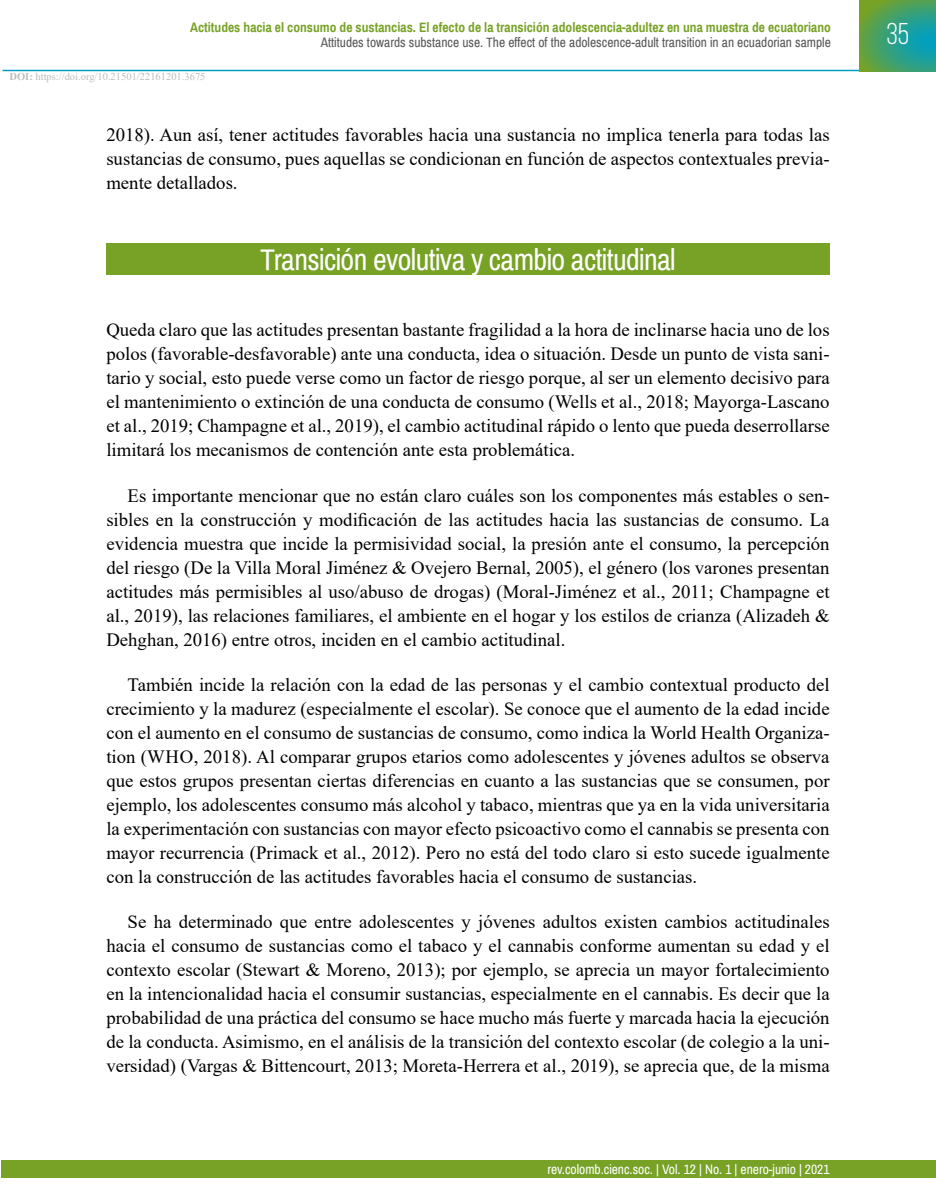
<style>
.page{position:relative;width:936px;height:1191px;background:#fff}
.page>*{position:absolute;margin:0;border:0;box-sizing:border-box;transform-origin:0 0}
.t1{font:30px "Archivo Narrow";letter-spacing:-.02em;color:#fff}
.t2{font:30px "Bebas Neue";color:#fff}
.t3{font:18.75px/24px "Times New Roman";color:#000;text-align:justify}
.t4{font:700 13.5px "Archivo Narrow";color:#77a225}
.t5{font:13.5px "Archivo Narrow";color:#58585a}
.t6{font:13.5px "Archivo Narrow";color:#fff}
.t7{font:10.5px "Times New Roman";color:#bbbdbe}
.s1{font-weight:700}
</style>
<div class="page">
<div style="left:2px;top:1160px;width:933px;height:18px;background:#77a225"></div>
<hr style="left:3px;top:70px;width:856px;height:1px;background:#009fc1">
<svg style="left:859px;top:0;width:76px;height:71px;background:#3da070"></svg>
<div style="left:106px;top:244px;width:723px;height:31px;background:#77a225"></div>
<p class="t4" style="left:190px;top:19px;width:642px">Actitudes hacia el consumo de sustancias. El efecto de la transición adolescencia-adultez en una muestra de ecuatoriano</p>
<p class="t5" style="left:321px;top:34px;width:511px">Attitudes towards substance use. The effect of the adolescence-adult transition in an ecuadorian sample</p>
<p class="t7" style="left:10px;top:69px;width:197px"><span class="s1">DOI:</span> https://doi.org/10.21501/22161201.3675</p>
<p class="t3" style="left:106px;top:122px;width:724px">2018). Aun así, tener actitudes favorables hacia una sustancia no implica tenerla para todas las sustancias de consumo, pues aquellas se condicionan en función de aspectos contextuales previa&shy;mente detallados.</p>
<h1 class="t1" style="left:260px;top:241px;width:417px">Transición evolutiva y cambio actitudinal</h1>
<p class="t3" style="left:106px;top:317px;width:724px">Queda claro que las actitudes presentan bastante fragilidad a la hora de inclinarse hacia uno de los polos (favorable-desfavorable) ante una conducta, idea o situación. Desde un punto de vista sani&shy;tario y social, esto puede verse como un factor de riesgo porque, al ser un elemento decisivo para el mantenimiento o extinción de una conducta de consumo (Wells et al., 2018; Mayorga-Lascano et al., 2019; Champagne et al., 2019), el cambio actitudinal rápido o lento que pueda deserrollarse limitará los mecanismos de contención ante esta problemática.</p>
<p class="t3" style="left:106px;top:482px;width:724px;text-indent:21px">Es importante mencionar que no están claro cuáles son los componentes más estables o sen&shy;sibles en la construcción y modificación de las actitudes hacia las sustancias de consumo. La evidencia muestra que incide la permisividad social, la presión ante el consumo, la percepción del riesgo (De la Villa Moral Jiménez &amp; Ovejero Bernal, 2005), el género (los varones presentan actitudes más permisibles al uso/abuso de drogas) (Moral-Jiménez et al., 2011; Champagne et al., 2019), las relaciones familiares, el ambiente en el hogar y los estilos de crianza (Alizadeh &amp; Dehghan, 2016) entre otros, inciden en el cambio actitudinal.</p>
<p class="t3" style="left:106px;top:672px;width:724px;text-indent:21px">También incide la relación con la edad de las personas y el cambio contextual producto del crecimiento y la madurez (especialmente el escolar). Se conoce que el aumento de la edad incide con el aumento en el consumo de sustancias de consumo, como indica la World Health Organiza&shy;tion (WHO, 2018). Al comparar grupos etarios como adolescentes y jóvenes adultos se observa que estos grupos presentan ciertas diferencias en cuanto a las sustancias que se consumen, por ejemplo, los adolescentes consumo más alcohol y tabaco, mientras que ya en la vida universitaria la experimentación con sustancias con mayor efecto psicoactivo como el cannabis se presenta con mayor recurrencia (Primack et al., 2012). Pero no está del todo claro si esto sucede igualmente con la construcción de las actitudes favorables hacia el consumo de sustancias.</p>
<p class="t3" style="left:106px;top:909px;width:724px;text-indent:21px">Se ha determinado que entre adolescentes y jóvenes adultos existen cambios actitudinales hacia el consumo de sustancias como el tabaco y el cannabis conforme aumentan su edad y el contexto escolar (Stewart &amp; Moreno, 2013); por ejemplo, se aprecia un mayor fortalecimiento en la intencionalidad hacia el consumir sustancias, especialmente en el cannabis. Es decir que la probabilidad de una práctica del consumo se hace mucho más fuerte y marcada hacia la ejecución de la conducta. Asimismo, en el análisis de la transición del contexto escolar (de colegio a la uni&shy;versidad) (Vargas &amp; Bittencourt, 2013; Moreta-Herrera et al., 2019), se aprecia que, de la misma</p>
<p class="t6" style="left:547px;top:1160px;width:284px">rev.colomb.cienc.soc. | Vol. 12 | No. 1 | enero-junio | 2021</p>
<h1 class="t2" style="left:886px;top:18px;width:24px">35</h1>
</div>
